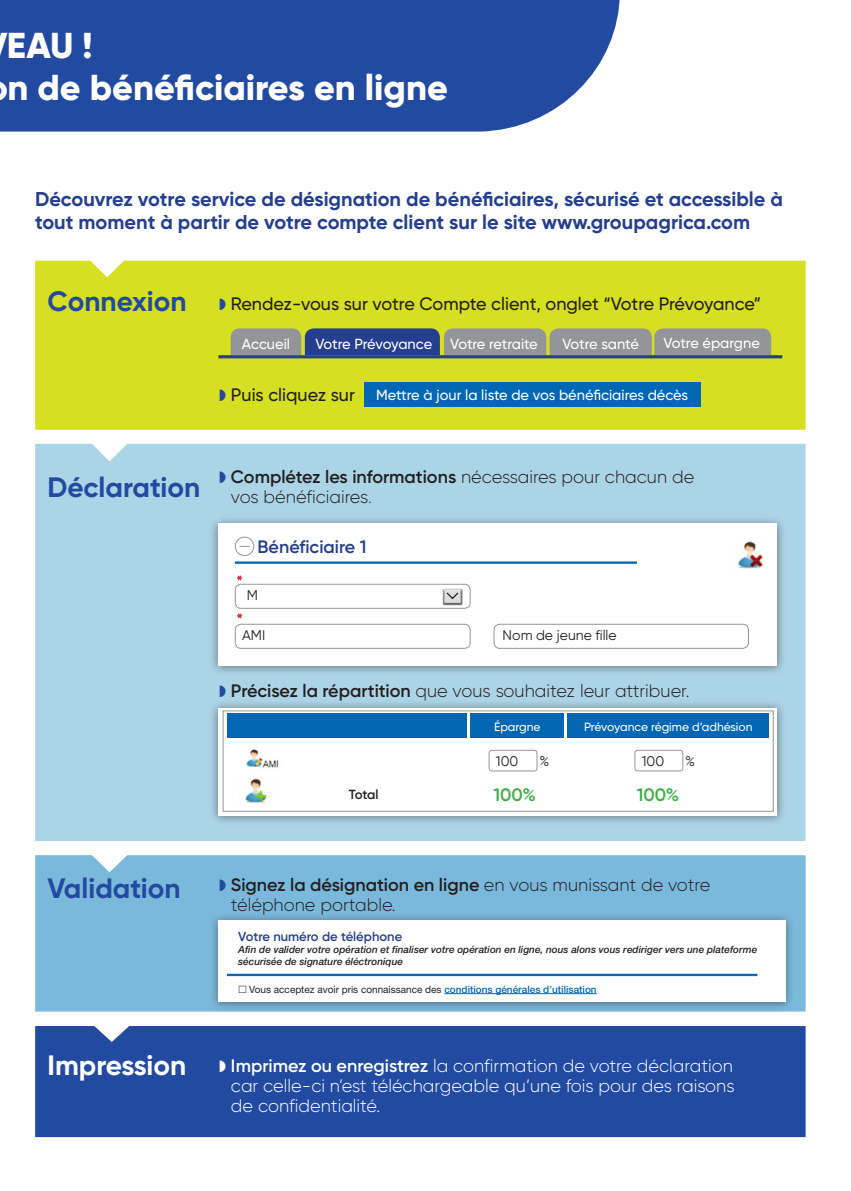
<style>
.page{position:relative;width:851px;height:1191px;background:#fff}
.page>*{position:absolute;margin:0;border:0;box-sizing:border-box;transform-origin:0 0}
.t1{font:800 36px/41.8px "Gilroy";color:#fff}
.t2{font:700 28px "Gilroy";color:#214aa0}
.t3{font:700 28px "Gilroy";color:#fff}
.t4{font:700 20px/23px "Gilroy";color:#253f8e}
.t5{font:300 18px/20px "Gilroy";color:#231f20}
.t6{font:300 18px/20px "Gilroy";color:#fff;text-align:justify}
.t7{font:500 18px "Gilroy";color:#231f20}
.t8{font:600 18px "Gilroy";color:#253f8e}
.t9{font:600 18px "Gilroy";color:#40ae49}
.t10{font:500 14.6px "Gilroy";letter-spacing:-.005em;color:#fff}
.t11{font:14px "Gilroy";color:#231f20}
.t12{font:600 13.2px "Gilroy";letter-spacing:-.02em;color:#231f20}
.t13{font:600 13px "Gilroy";color:#253f8e}
.t14{font:500 12px "Gilroy";color:#fff}
.t15{font:italic 500 10px/12px "Helvetica Neue";color:#231f20}
.t16{font:10px "Helvetica Neue";color:#231f20}
.s1{font-weight:600}
.s2{color:#214aa0}
.s3{font-weight:500;color:#0166b3}
</style>
<div class="page">
<div style="left:0;top:0;width:619px;height:132px;background:#214aa0"></div>
<div style="left:35px;top:261px;width:770px;height:169px;background:#d6df21"></div>
<div style="left:35px;top:1026px;width:770px;height:111px;background:#214aa0"></div>
<div style="left:35px;top:444px;width:770px;height:397px;background:#acd4e7"></div>
<div style="left:35px;top:855px;width:770px;height:156px;background:#7bb9dc"></div>
<div style="left:364px;top:381px;width:336px;height:25px;background:#0166b3"></div>
<div style="left:208px;top:515px;width:579px;height:161px;background:#231f20;opacity:.5"></div>
<div style="left:218px;top:523px;width:559px;height:142px;background:#fff"></div>
<div style="left:208px;top:699px;width:579px;height:127px;background:#231f20;opacity:.5"></div>
<div style="left:218px;top:708px;width:559px;height:107px;background:#fff"></div>
<div style="left:209px;top:912px;width:586px;height:100px;background:#231f20;opacity:.5"></div>
<div style="left:218px;top:920px;width:567px;height:81px;background:#fff"></div>
<svg style="left:231px;top:328px;width:540px;height:27px;background:#7b838f"></svg>
<hr style="left:218px;top:355px;width:564px;height:3px;background:#253f8e">
<hr style="left:235px;top:561px;width:401px;height:3px;background:#0166b3">
<div style="left:235px;top:537px;width:19px;height:19px;border:1px solid #939598;border-radius:50%"></div>
<div style="left:235px;top:584px;width:235px;height:25px;border:1px solid #939598;border-radius:6px"></div>
<div style="left:235px;top:624px;width:235px;height:25px;border:1px solid #939598;border-radius:6px"></div>
<div style="left:493px;top:624px;width:255px;height:25px;border:1px solid #939598;border-radius:6px"></div>
<hr style="left:227px;top:973px;width:530px;height:3px;background:#0166b3">
<hr style="left:444px;top:993px;width:152px;height:1px;background:#0166b3">
<img style="left:738px;top:541px;width:25px;height:28px">
<svg style="left:237px;top:575px;width:5px;height:5px"></svg>
<svg style="left:237px;top:613px;width:5px;height:5px"></svg>
<svg style="left:222px;top:710px;width:552px;height:102px"></svg>
<div style="left:470px;top:714px;width:94px;height:24px;background:#0166b3"></div>
<div style="left:442px;top:588px;width:20px;height:18px;background:#231f20;opacity:.75"></div>
<div style="left:441px;top:587px;width:21px;height:5px;background:#fff;opacity:.75"></div>
<div style="left:441px;top:590px;width:21px;height:15px;background:#231f20;opacity:.75"></div>
<svg style="left:445px;top:591px;width:14px;height:9px"></svg>
<svg style="left:220px;top:389px;width:5px;height:12px"></svg>
<svg style="left:220px;top:298px;width:5px;height:12px"></svg>
<svg style="left:220px;top:471px;width:5px;height:12px"></svg>
<svg style="left:220px;top:879px;width:5px;height:11px"></svg>
<svg style="left:220px;top:685px;width:5px;height:12px"></svg>
<svg style="left:220px;top:1060px;width:5px;height:12px"></svg>
<h1 class="t1" style="left:7px;top:25px;width:442px">EAU !<br>n de bénéficiaires en ligne</h1>
<p class="t4" style="left:35px;top:187px;width:749px">Découvrez votre service de désignation de bénéficiaires, sécurisé et accessible à tout moment à partir de votre compte client sur le site www.groupagrica.com</p>
<p class="t2" style="left:47px;top:284px;width:141px">Connexion</p>
<p class="t7" style="left:231px;top:293px;width:531px">Rendez-vous sur votre Compte client, onglet “Votre Prévoyance”</p>
<p class="t10" style="left:242px;top:335px;width:50px">Accueil</p>
<p class="t10" style="left:315px;top:335px;width:118px">Votre Prévoyance</p>
<p class="t10" style="left:450px;top:335px;width:89px">Votre retraite</p>
<p class="t10" style="left:562px;top:335px;width:78px">Votre santé</p>
<p class="t10" style="left:663px;top:334px;width:98px">Votre épargne</p>
<p class="t2" style="left:47px;top:469px;width:154px">Déclaration</p>
<p class="t2" style="left:47px;top:870px;width:135px">Validation</p>
<p class="t3" style="left:47px;top:1048px;width:140px">Impression</p>
<p class="t7" style="left:231px;top:383px;width:125px">Puis cliquez sur</p>
<p class="t10" style="left:376px;top:386px;width:313px">Mettre à jour la liste de vos bénéficiaires décès</p>
<p class="t5" style="left:231px;top:467px;width:465px"><span class="s1">Complétez les informations</span> nécessaires pour chacun de vos bénéficiaires<span class="s2">.</span></p>
<p class="t8" style="left:257px;top:535px;width:110px">Bénéficiaire 1</p>
<p class="t11" style="left:247px;top:587px;width:13px">M</p>
<p class="t11" style="left:242px;top:627px;width:25px">AMI</p>
<p class="t11" style="left:502px;top:627px;width:115px">Nom de jeune fille</p>
<p class="t5" style="left:231px;top:680px;width:460px"><span class="s1">Précisez la répartition</span> que vous souhaitez leur attribuer.</p>
<p class="t14" style="left:494px;top:719px;width:48px">Épargne</p>
<p class="t14" style="left:584px;top:719px;width:170px">Prévoyance régime d’adhésion</p>
<p class="t12" style="left:349px;top:786px;width:31px">Total</p>
<p class="t11" style="left:496px;top:753px;width:24px">100</p>
<p class="t11" style="left:539px;top:753px;width:11px">%</p>
<p class="t11" style="left:641px;top:753px;width:24px">100</p>
<p class="t11" style="left:685px;top:753px;width:11px">%</p>
<p class="t9" style="left:493px;top:783px;width:44px">100%</p>
<p class="t9" style="left:636px;top:783px;width:44px">100%</p>
<p class="t5" style="left:231px;top:874px;width:481px"><span class="s1">Signez la désignation en ligne</span> en vous munissant de votre téléphone portable.</p>
<p class="t13" style="left:238px;top:928px;width:165px">Votre numéro de téléphone</p>
<p class="t15" style="left:238px;top:943px;width:520px">Afin de valider votre opération et finaliser votre opération en ligne, nous alons vous rediriger vers une plateforme sécurisée de signature éléctronique</p>
<p class="t16" style="left:249px;top:983px;width:349px">Vous acceptez avoir pris connaissance des <span class="s3">conditions générales d’utilisation</span></p>
<p class="t6" style="left:231px;top:1055px;width:505px"><span class="s1">Imprimez ou enregistrez</span> la confirmation de votre déclaration car celle-ci n’est téléchargeable qu’une fois pour des raisons de confidentialité.</p>
</div>
